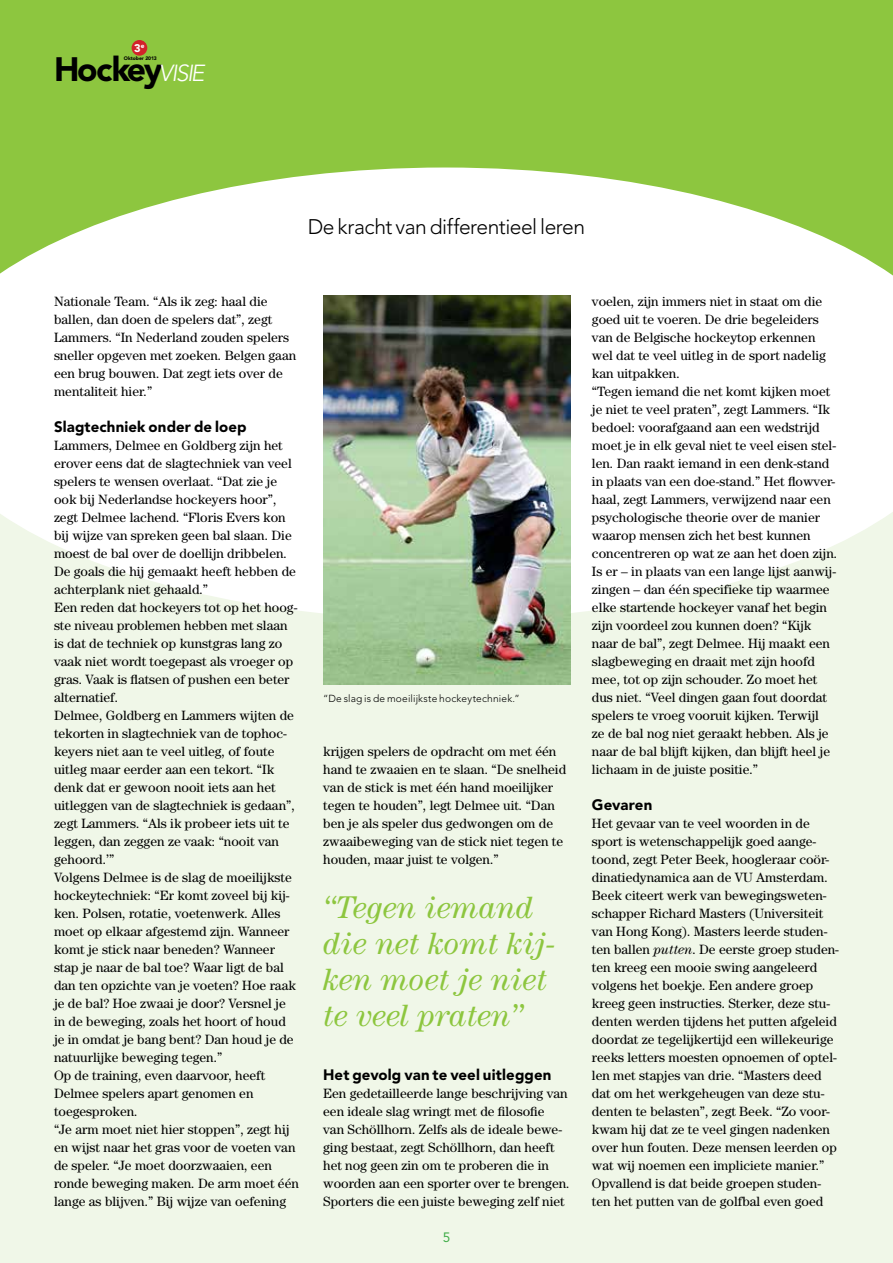
<style>
.page{position:relative;width:893px;height:1263px;background:#f0f7e8}
.page>*{position:absolute;margin:0;border:0;box-sizing:border-box;transform-origin:0 0}
.t1{font:900 33.6px "Avenir LT Std";letter-spacing:-.065em;color:#000}
.t2{font:italic 31.5px/36px "Century Std";color:#8dc63f}
.t3{font:300 21px "Avenir LT Std";letter-spacing:-.02em;color:#000}
.t4{font:900 15px "Avenir LT Std";letter-spacing:.005em;color:#000}
.t5{font:13.5px/18px "Century Std";color:#000}
.t6{font:13.5px "Avenir LT Std";color:#41ad49}
.t7{font:900 11.1px "Avenir LT Std";color:#fff}
.t8{font:300 10.2px "Avenir LT Std";letter-spacing:.02em;color:#000}
.t9{font:900 5.1px "Avenir LT Std";letter-spacing:-.015em;color:#000}
.s1{font-weight:300;font-style:italic;font-size:23.1px;color:#fff}
.s2{font-style:italic}
</style>
<div class="page">
<div style="left:0;top:0;width:893px;height:319px;background:#8dc63f"></div>
<svg style="left:0;top:167px;width:893px;height:453px;fill:#fff"></svg>
<div style="left:132px;top:40px;width:15px;height:16px;background:#d2232a;border-radius:50%"></div>
<img style="left:323px;top:295px;width:247px;height:389px">
<p class="t7" style="left:134px;top:41px;width:12px">3<sup>e</sup></p>
<h1 class="t1" style="left:54px;top:49px;width:152px">Hockey<span class="s1">VISIE</span></h1>
<p class="t9" style="left:124px;top:55px;width:34px">Oktober 2013</p>
<h3 class="t3" style="left:308px;top:214px;width:279px">De kracht van differentieel leren</h3>
<p class="t5" style="left:54px;top:292px;width:244px">Nationale Team. “Als ik zeg: haal die ballen, dan doen de spelers dat”, zegt Lammers. “In Nederland zouden spelers sneller opgeven met zoeken. Belgen gaan een brug bouwen. Dat zegt iets over de mentaliteit hier.”</p>
<p class="t4" style="left:54px;top:418px;width:194px">Slagtechniek onder de loep</p>
<p class="t5" style="left:54px;top:436px;width:246px">Lammers, Delmee en Goldberg zijn het erover eens dat de slagtechniek van veel spelers te wensen overlaat. “Dat zie je ook bij Nederlandse hockeyers hoor”, zegt Delmee lachend. “Floris Evers kon bij wijze van spreken geen bal slaan. Die moest de bal over de doellijn dribbelen.<br>De goals die hij gemaakt heeft hebben de achterplank niet gehaald.”<br>Een reden dat hockeyers tot op het hoog&shy;ste niveau problemen hebben met slaan is dat de techniek op kunstgras lang zo vaak niet wordt toegepast als vroeger op gras. Vaak is flatsen of pushen een beter alternatief.<br>Delmee, Goldberg en Lammers wijten de tekorten in slagtechniek van de tophoc&shy;keyers niet aan te veel uitleg, of foute uitleg maar eerder aan een tekort. “Ik denk dat er gewoon nooit iets aan het uitleggen van de slagtechniek is gedaan”, zegt Lammers. “Als ik probeer iets uit te leggen, dan zeggen ze vaak: “nooit van gehoord.’”<br>Volgens Delmee is de slag de moeilijkste hockeytechniek: “Er komt zoveel bij kij&shy;ken. Polsen, rotatie, voetenwerk. Alles moet op elkaar afgestemd zijn. Wanneer komt je stick naar beneden? Wanneer stap je naar de bal toe? Waar ligt de bal dan ten opzichte van je voeten? Hoe raak je de bal? Hoe zwaai je door? Versnel je in de beweging, zoals het hoort of houd je in omdat je bang bent? Dan houd je de natuurlijke beweging tegen.”<br>Op de training, even daarvoor, heeft Delmee spelers apart genomen en toegesproken.<br>“Je arm moet niet hier stoppen”, zegt hij en wijst naar het gras voor de voeten van de speler. “Je moet doorzwaaien, een ronde beweging maken. De arm moet één lange as blijven.” Bij wijze van oefening</p>
<p class="t8" style="left:323px;top:692px;width:198px">“De slag is de moeilijkste hockeytechniek.”</p>
<p class="t5" style="left:323px;top:742px;width:245px">krijgen spelers de opdracht om met één hand te zwaaien en te slaan. “De snelheid van de stick is met één hand moeilijker tegen te houden”, legt Delmee uit. “Dan ben je als speler dus gedwongen om de zwaaibeweging van de stick niet tegen te houden, maar juist te volgen.”</p>
<h2 class="t2" style="left:323px;top:889px;width:234px">“Tegen iemand die net komt kij&shy;ken moet je niet te veel praten”</h2>
<p class="t4" style="left:323px;top:1066px;width:230px">Het gevolg van te veel uitleggen</p>
<p class="t5" style="left:323px;top:1084px;width:248px">Een gedetailleerde lange beschrijving van een ideale slag wringt met de filosofie<br>van Schöllhorn. Zelfs als de ideale bewe&shy;ging bestaat, zegt Schöllhorn, dan heeft het nog geen zin om te proberen die in woorden aan een sporter over te brengen.<br>Sporters die een juiste beweging zelf niet</p>
<p class="t6" style="left:443px;top:1229px;width:9px">5</p>
<p class="t5" style="left:592px;top:292px;width:247px">voelen, zijn immers niet in staat om die goed uit te voeren. De drie begeleiders van de Belgische hockeytop erkennen wel dat te veel uitleg in de sport nadelig kan uitpakken.<br>“Tegen iemand die net komt kijken moet je niet te veel praten”, zegt Lammers. “Ik bedoel: voorafgaand aan een wedstrijd moet je in elk geval niet te veel eisen stel&shy;len. Dan raakt iemand in een denk-stand in plaats van een doe-stand.” Het flowver&shy;haal, zegt Lammers, verwijzend naar een psychologische theorie over de manier waarop mensen zich het best kunnen concentreren op wat ze aan het doen zijn.<br>Is er – in plaats van een lange lijst aanwij&shy;zingen – dan één specifieke tip waarmee elke startende hockeyer vanaf het begin zijn voordeel zou kunnen doen? “Kijk naar de bal”, zegt Delmee. Hij maakt een slagbeweging en draait met zijn hoofd mee, tot op zijn schouder. Zo moet het dus niet. “Veel dingen gaan fout doordat spelers te vroeg vooruit kijken. Terwijl<br>ze de bal nog niet geraakt hebben. Als je naar de bal blijft kijken, dan blijft heel je lichaam in de juiste positie.”</p>
<p class="t4" style="left:592px;top:796px;width:62px">Gevaren</p>
<p class="t5" style="left:592px;top:814px;width:249px">Het gevaar van te veel woorden in de sport is wetenschappelijk goed aange&shy;toond, zegt Peter Beek, hoogleraar coör&shy;dinatiedynamica aan de VU Amsterdam.<br>Beek citeert werk van bewegingsweten&shy;schapper Richard Masters (Universiteit van Hong Kong). Masters leerde studen&shy;ten ballen <span class="s2">putten</span>. De eerste groep studen&shy;ten kreeg een mooie swing aangeleerd volgens het boekje. Een andere groep kreeg geen instructies. Sterker, deze stu&shy;denten werden tijdens het putten afgeleid doordat ze tegelijkertijd een willekeurige reeks letters moesten opnoemen of optel&shy;len met stapjes van drie. “Masters deed dat om het werkgeheugen van deze stu&shy;denten te belasten”, zegt Beek. “Zo voor&shy;kwam hij dat ze te veel gingen nadenken over hun fouten. Deze mensen leerden op wat wij noemen een impliciete manier.” Opvallend is dat beide groepen studen&shy;ten het putten van de golfbal even goed</p>
</div>
